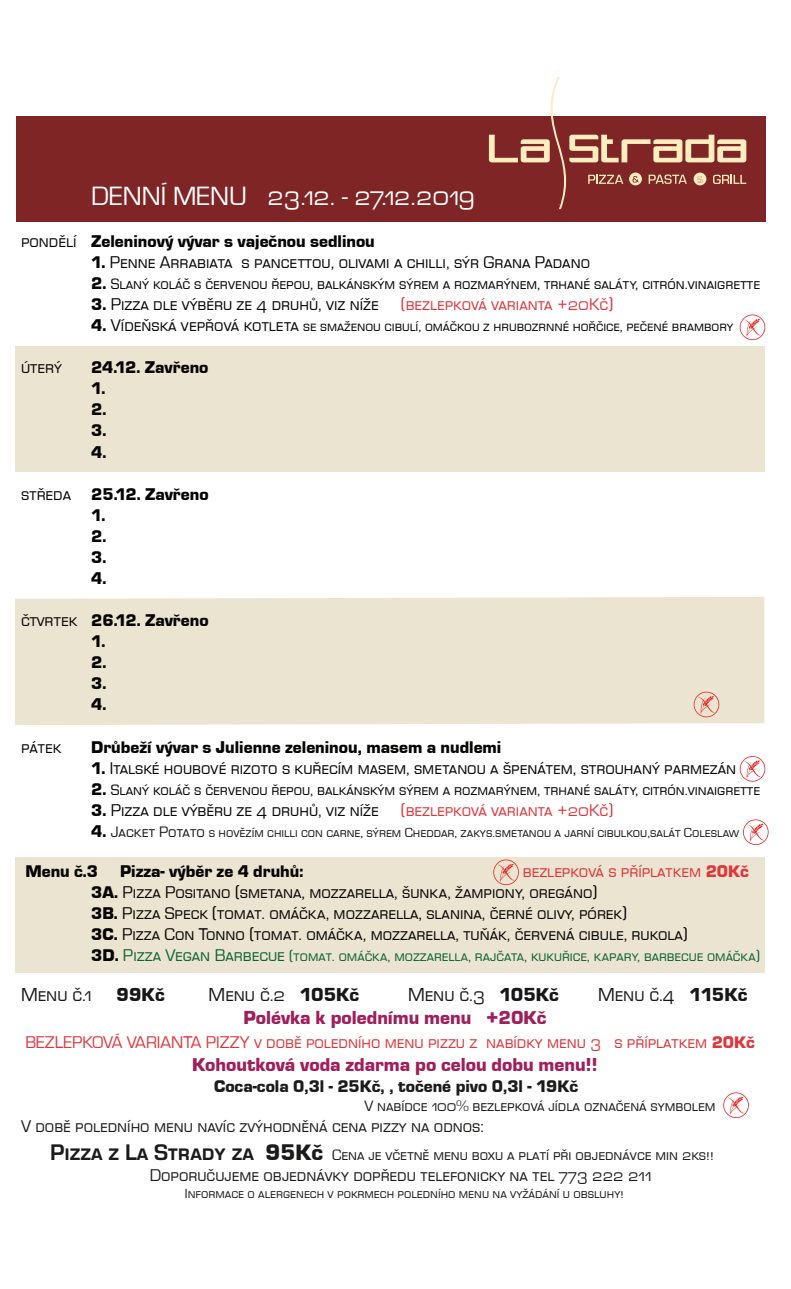
<style>
.page{position:relative;width:791px;height:1289px;background:#fff}
.page>*{position:absolute;margin:0;border:0;box-sizing:border-box;transform-origin:0 0}
.t1{font:27.3px "Eurostile SCTEE";color:#fff}
.t2{font:19.5px "Eurostile TEE Blac";color:#a01e5a}
.t3{font:19.5px "Eurostile SCTEE";color:#181619}
.t4{font:19.5px "Eurostile TEE Blac";color:#181619}
.t5{font:17.55px/21px "Eurostile SCTEE";color:#050504}
.t6{font:17.55px/21px "Eurostile TEE Blac";color:#050504}
.t7{font:17.55px "Eurostile SCTEE";color:#1b1b19}
.t8{font:17.55px "Eurostile SCTEE";color:#e0353b}
.t9{font:17.55px "Eurostile TEE Blac";color:#1b1b19}
.t10{font:15.6px "Eurostile SCTEE";color:#050504}
.t11{font:15.6px "Eurostile SCTEE";color:#1b1b19}
.t12{font:15.15px "Eurostile SCTEE";color:#0d6334}
.t13{font:14.7px "Eurostile SCTEE";color:#050504}
.t14{font:13.65px "Eurostile SCTEE";color:#181619}
.t15{font:13.65px "Eurostile SCTEE";color:#1b1b19}
.s1{font-family:"Eurostile SCTEE"}
.s2{font-family:"Eurostile TEE Blac"}
.s3{font-family:"Eurostile TEE Blac";font-size:17.55px}
.s4{color:#e0353b}
.s5{font-size:17.55px}
.s6{font-family:"Eurostile TEE Blac";font-size:17.55px;color:#050504}
.s7{font-size:15.6px}
.s8{font-family:"Eurostile TEE Blac";color:#e0353b}
.s9{font-family:"Eurostile SCTOT";font-weight:700;font-size:23.4px}
.s10{font-family:"Eurostile TEE Blac";font-size:23.4px}
</style>
<div class="page">
<div style="left:15px;top:857px;width:749px;height:116px;background:#ebe4d0"></div>
<div style="left:15px;top:597px;width:749px;height:128px;background:#ebe4d0"></div>
<div style="left:16px;top:116px;width:749px;height:105px;background:#7f2525"></div>
<div style="left:15px;top:346px;width:749px;height:125px;background:#ebe4d0"></div>
<svg style="left:694px;top:691px;width:25px;height:26px"></svg>
<svg style="left:493px;top:859px;width:26px;height:26px"></svg>
<svg style="left:743px;top:819px;width:25px;height:26px"></svg>
<svg style="left:723px;top:1092px;width:26px;height:25px"></svg>
<svg style="left:740px;top:756px;width:25px;height:25px"></svg>
<svg style="left:740px;top:314px;width:25px;height:26px"></svg>
<svg style="left:489px;top:77px;width:257px;height:132px"></svg>
<h1 class="t1" style="left:91px;top:181px;width:386px">DENNÍ MENU 23.12. - 27.12.2019</h1>
<p class="t6" style="left:21px;top:231px;width:355px"><span class="s1">pondělí</span> Zeleninový vývar s vaječnou sedlinou</p>
<p class="t5" style="left:91px;top:252px;width:500px"><span class="s2">1.</span> Penne Arrabiata s pancettou, olivami a chilli, sýr Grana Padano</p>
<p class="t10" style="left:91px;top:275px;width:670px"><span class="s3">2.</span> Slaný koláč s červenou řepou, balkánským sýrem a rozmarýnem, trhané saláty, citrón.vinaigrette</p>
<p class="t5" style="left:91px;top:294px;width:523px"><span class="s2">3.</span> Pizza dle výběru ze 4 druhů, viz níže <span class="s4">(bezlepková varianta +20Kč)</span></p>
<p class="t13" style="left:91px;top:318px;width:644px"><span class="s3">4.</span> <span class="s5">Vídeňská vepřová kotleta</span> se smaženou cibulí, omáčkou z hrubozrnné hořčice, pečené brambory</p>
<p class="t5" style="left:21px;top:357px;width:43px">úterý</p>
<p class="t6" style="left:91px;top:357px;width:119px">24.12. Zavřeno<br>1.<br>2.<br>3.<br>4.</p>
<p class="t6" style="left:91px;top:483px;width:119px;text-indent:-70px"><span class="s1">středa</span> 25.12. Zavřeno<br>1.<br>2.<br>3.<br>4.</p>
<p class="t6" style="left:91px;top:610px;width:119px;text-indent:-70px"><span class="s1">čtvrtek</span> 26.12. Zavřeno<br>1.<br>2.<br>3.<br>4.</p>
<p class="t5" style="left:21px;top:736px;width:42px">pátek</p>
<p class="t6" style="left:91px;top:736px;width:412px">Drůbeží vývar s Julienne zeleninou, masem a nudlemi</p>
<p class="t5" style="left:91px;top:757px;width:646px"><span class="s2">1.</span> Italské houbové rizoto s kuřecím masem, smetanou a špenátem, strouhaný parmezán</p>
<p class="t10" style="left:91px;top:781px;width:670px"><span class="s3">2.</span> Slaný koláč s červenou řepou, balkánským sýrem a rozmarýnem, trhané saláty, citrón.vinaigrette</p>
<p class="t5" style="left:91px;top:800px;width:523px"><span class="s2">3.</span> Pizza dle výběru ze 4 druhů, viz níže <span class="s4">(bezlepková varianta +20Kč)</span></p>
<p class="t14" style="left:91px;top:825px;width:649px"><span class="s6">4.</span> <span class="s7">Jacket Potato</span> s hovězím chilli con carne, sýrem Cheddar, zakys.smetanou a jarní cibulkou,salát Coleslaw</p>
<p class="t6" style="left:25px;top:860px;width:74px">Menu č.3</p>
<p class="t6" style="left:120px;top:860px;width:185px">Pizza- výběr ze 4 druhů:</p>
<p class="t5" style="left:91px;top:860px;width:659px;text-indent:432px"><span class="s4">bezlepková s příplatkem</span> <span class="s8">20Kč </span><span class="s2">3A.</span> Pizza Positano (smetana, mozzarella, šunka, žampiony, oregáno)<br><span class="s2">3B.</span> Pizza Speck (tomat. omáčka, mozzarella, slanina, černé olivy, pórek)<br><span class="s2">3C.</span> Pizza Con Tonno (tomat. omáčka, mozzarella, tuňák, červená cibule, rukola)</p>
<p class="t12" style="left:91px;top:947px;width:670px"><span class="s6">3D.</span> <span class="s5">Pizza Vegan Barbecue</span> (tomat. omáčka, mozzarella, rajčata, kukuřice, kapary, barbecue omáčka)</p>
<p class="t3" style="left:21px;top:983px;width:73px">Menu č.1</p>
<p class="t4" style="left:117px;top:983px;width:50px">99Kč</p>
<p class="t3" style="left:209px;top:983px;width:152px">Menu č.2 <span class="s2">105Kč</span></p>
<p class="t3" style="left:408px;top:983px;width:152px">Menu č.3 <span class="s2">105Kč</span></p>
<p class="t3" style="left:598px;top:983px;width:151px">Menu č.4 <span class="s2">115Kč</span></p>
<p class="t2" style="left:243px;top:1007px;width:305px">Polévka k polednímu menu +20Kč</p>
<p class="t8" style="left:25px;top:1032px;width:731px">BEZLEPKOVÁ VARIANTA PIZZY v době poledního menu pizzu z nabídky menu 3 s příplatkem <span class="s2">20Kč</span></p>
<p class="t2" style="left:192px;top:1053px;width:407px">Kohoutková voda zdarma po celou dobu menu!!</p>
<p class="t9" style="left:214px;top:1076px;width:365px">Coca-cola 0,3l - 25Kč, , točené pivo 0,3l - 19Kč</p>
<p class="t11" style="left:364px;top:1097px;width:353px">V nabídce 100% bezlepková jídla označená symbolem</p>
<p class="t7" style="left:21px;top:1116px;width:464px">V době poledního menu navíc zvýhodněná cena pizzy na odnos:</p>
<p class="t11" style="left:50px;top:1146px;width:665px"><span class="s9">Pizza z La Strady za</span> <span class="s10">95Kč</span> Cena je včetně menu boxu a platí při objednávce min 2ks!!</p>
<p class="t7" style="left:150px;top:1165px;width:504px">Doporučujeme objednávky dopředu telefonicky na tel 773 222 211</p>
<p class="t15" style="left:185px;top:1185px;width:440px">Informace o alergenech v pokrmech poledního menu na vyžádání u obsluhy!</p>
</div>
